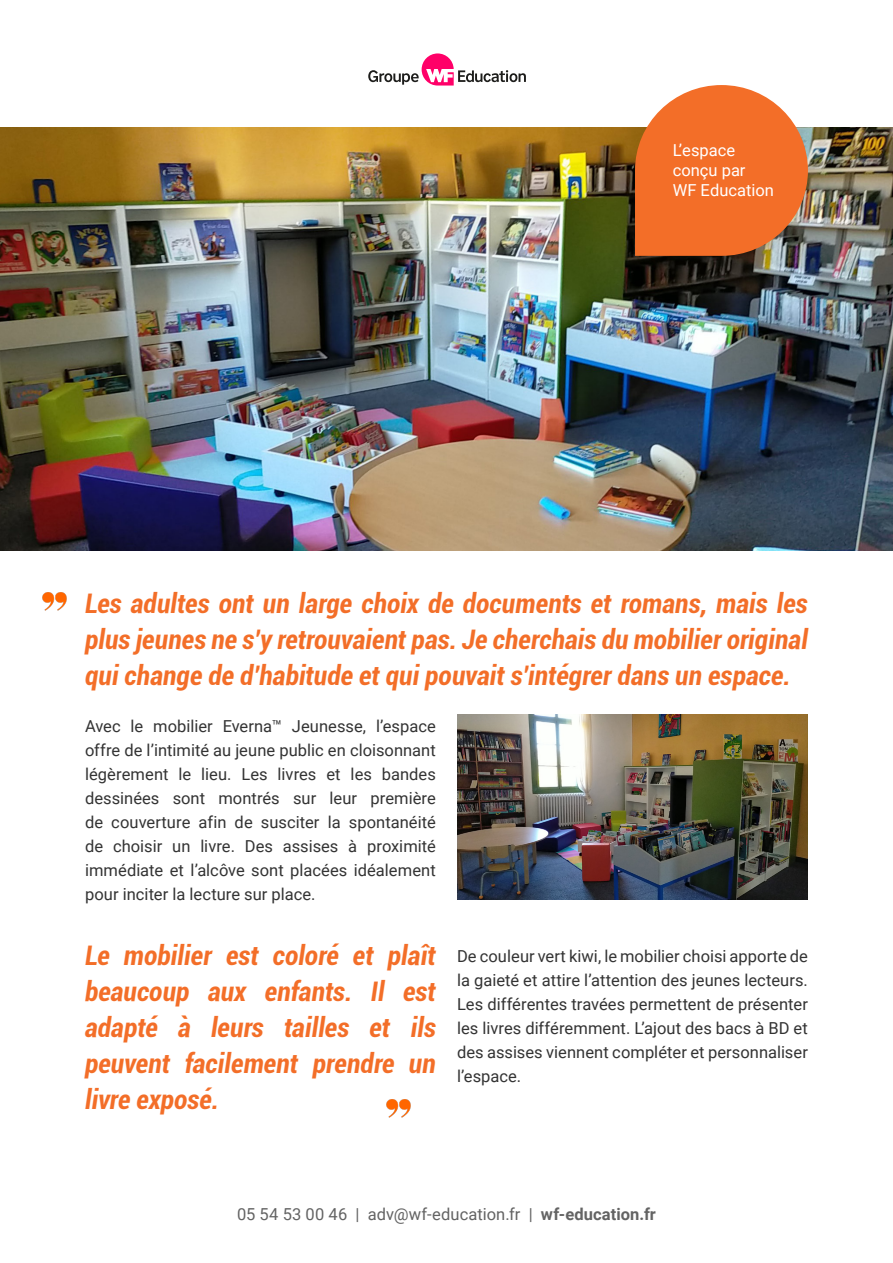
<style>
.page{position:relative;width:893px;height:1263px;background:#fff}
.page>*{position:absolute;margin:0;border:0;box-sizing:border-box;transform-origin:0 0}
.INSIDE-Bodycopy{font:italic 700 condensed 27px/36px "Roboto";letter-spacing:.005em;color:#f36e28;text-align:justify}
.INSIDE-Bodycopy-2{font:16.5px/24px "Roboto";letter-spacing:.005em;color:#333;text-align:justify}
.t1{font:16.5px "Roboto";letter-spacing:.005em;color:#636363}
.INSIDE-text-Teardrop{font:16.5px/19.8px "Roboto";color:#fff}
.s1{font-weight:700}
</style>
<div class="page">
<svg style="left:368px;top:53px;width:158px;height:33px"></svg>
<img style="left:0;top:128px;width:893px;height:423px">
<svg style="left:635px;top:85px;width:173px;height:171px;background:#ec7c40"></svg>
<img style="left:42px;top:592px;width:25px;height:19px">
<img style="left:386px;top:1099px;width:25px;height:19px">
<img style="left:457px;top:714px;width:351px;height:186px">
<p class="INSIDE-text-Teardrop" style="left:673px;top:140px;width:103px">L’espace conçu par<br>WF Education</p>
<p class="INSIDE-Bodycopy" style="left:85px;top:585px;width:724px">Les adultes ont un large choix de documents et romans, mais les plus jeunes ne s’y retrouvaient pas. Je cherchais du mobilier original qui change de d’habitude et qui pouvait s’intégrer dans un espace.</p>
<p class="INSIDE-Bodycopy-2" style="left:85px;top:713px;width:352px">Avec le mobilier Everna™ Jeunesse, l’espace offre de l’intimité au jeune public en cloisonnant légèrement le lieu. Les livres et les bandes dessinées sont montrés sur leur première de couverture afin de susciter la spontanéité de choisir un livre. Des assises à proximité immédiate et l’alcôve sont placées idéalement pour inciter la lecture sur place.</p>
<p class="INSIDE-Bodycopy" style="left:85px;top:936px;width:352px">Le mobilier est coloré et plaît beaucoup aux enfants. Il est adapté à leurs tailles et ils peuvent facilement prendre un livre exposé.</p>
<p class="INSIDE-Bodycopy-2" style="left:457px;top:943px;width:352px">De couleur vert kiwi, le mobilier choisi apporte de la gaieté et attire l’attention des jeunes lecteurs.<br>Les différentes travées permettent de présenter les livres différemment. L’ajout des bacs à BD et des assises viennent compléter et personnaliser l’espace.</p>
<p class="t1" style="left:237px;top:1203px;width:420px">05 54 53 00 46 | adv@wf-education.fr | <span class="s1">wf-education.fr</span></p>
</div>
